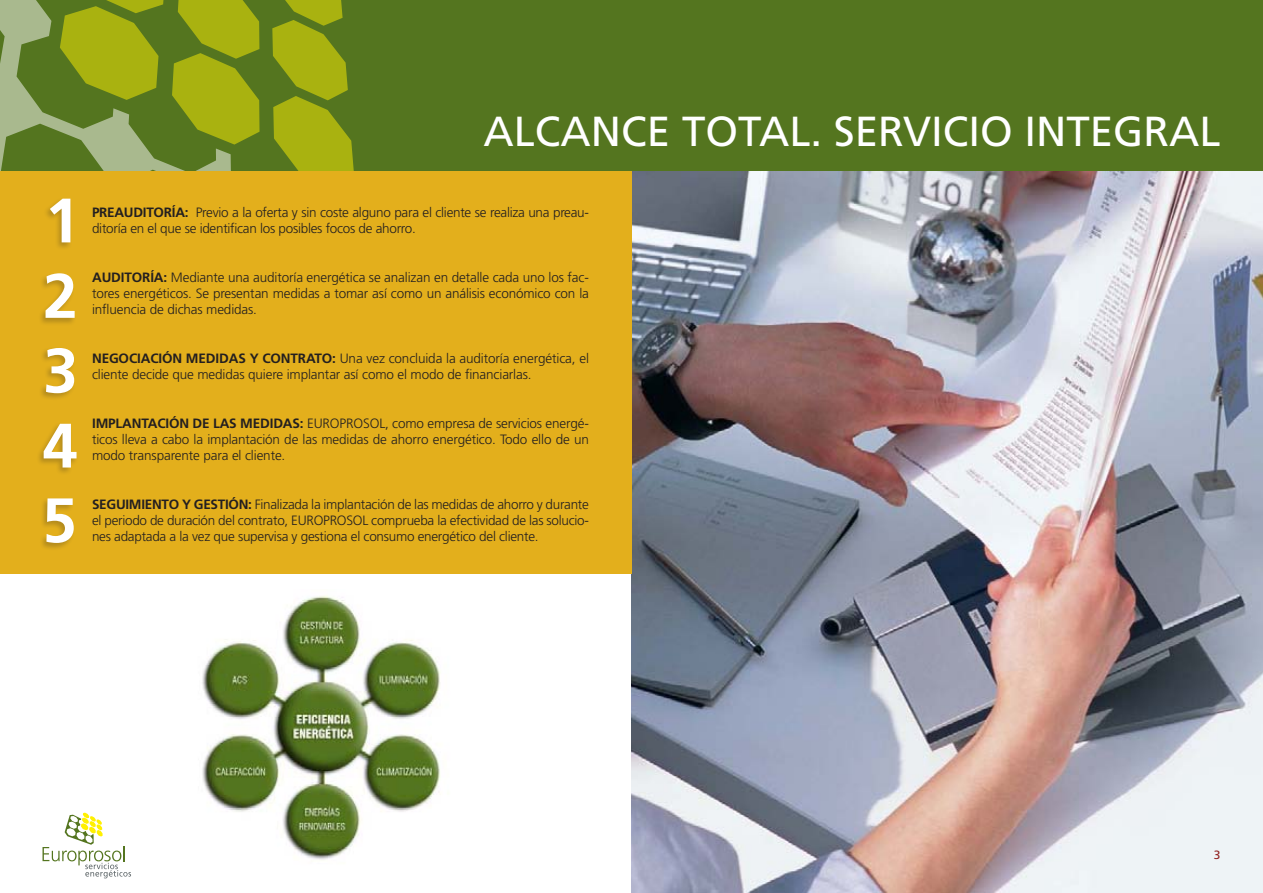
<style>
.page{position:relative;width:1263px;height:893px;background:#fff}
.page>*{position:absolute;margin:0;border:0;box-sizing:border-box;transform-origin:0 0}
.t1{font:42px "Frutiger";color:#fff}
.texto_masa{font:300 13.5px/16.2px "Frutiger";letter-spacing:-.01em;color:#231f20;text-align:justify}
.t2{font:12px "Frutiger";color:#912121}
.s1{font-weight:700}
</style>
<div class="page">
<img style="left:631px;top:171px;width:632px;height:722px">
<div style="left:0;top:133px;width:631px;height:441px;background:#e3af1c"></div>
<div style="left:0;top:0;width:1263px;height:171px;background:#54751f"></div>
<svg style="left:232px;top:0;width:122px;height:171px;fill:#a9b210"></svg>
<svg style="left:0;top:0;width:232px;height:171px"></svg>
<img style="left:202px;top:595px;width:239px;height:265px">
<svg style="left:43px;top:813px;width:88px;height:65px"></svg>
<div style="left:36px;top:422px;width:42px;height:53px;background:#231f20;opacity:.25"></div>
<svg style="left:44px;top:424px;width:33px;height:43px"></svg>
<div style="left:38px;top:346px;width:37px;height:55px;background:#231f20;opacity:.25"></div>
<svg style="left:46px;top:348px;width:28px;height:45px"></svg>
<div style="left:38px;top:272px;width:38px;height:54px;background:#231f20;opacity:.25"></div>
<svg style="left:46px;top:273px;width:29px;height:45px"></svg>
<div style="left:42px;top:197px;width:29px;height:53px;background:#231f20;opacity:.25"></div>
<svg style="left:50px;top:199px;width:20px;height:43px"></svg>
<div style="left:39px;top:497px;width:37px;height:54px;background:#231f20;opacity:.25"></div>
<svg style="left:46px;top:498px;width:28px;height:45px"></svg>
<p class="t1" style="left:484px;top:107px;width:738px">ALCANCE TOTAL. SERVICIO INTEGRAL</p>
<p class="texto_masa" style="left:92px;top:205px;width:498px"><span class="s1">PREAUDITORÍA:</span> Previo a la oferta y sin coste alguno para el cliente se realiza una preau&shy;ditoría en el que se identifican los posibles focos de ahorro.</p>
<p class="texto_masa" style="left:92px;top:269px;width:498px"><span class="s1">AUDITORÍA:</span> Mediante una auditoría energética se analizan en detalle cada uno los fac&shy;tores energéticos. Se presentan medidas a tomar así como un análisis económico con la influencia de dichas medidas.</p>
<p class="texto_masa" style="left:92px;top:350px;width:498px"><span class="s1">NEGOCIACIÓN MEDIDAS Y CONTRATO:</span> Una vez concluida la auditoría energética, el cliente decide que medidas quiere implantar así como el modo de financiarlas.</p>
<p class="texto_masa" style="left:92px;top:415px;width:498px"><span class="s1">IMPLANTACIÓN DE LAS MEDIDAS:</span> EUROPROSOL, como empresa de servicios energé&shy;ticos lleva a cabo la implantación de las medidas de ahorro energético. Todo ello de un modo transparente para el cliente.</p>
<p class="texto_masa" style="left:92px;top:496px;width:498px"><span class="s1">SEGUIMIENTO Y GESTIÓN:</span> Finalizada la implantación de las medidas de ahorro y durante el periodo de duración del contrato, EUROPROSOL comprueba la efectividad de las solucio&shy;nes adaptada a la vez que supervisa y gestiona el consumo energético del cliente.</p>
<p class="t2" style="left:1214px;top:848px;width:8px">3</p>
</div>
